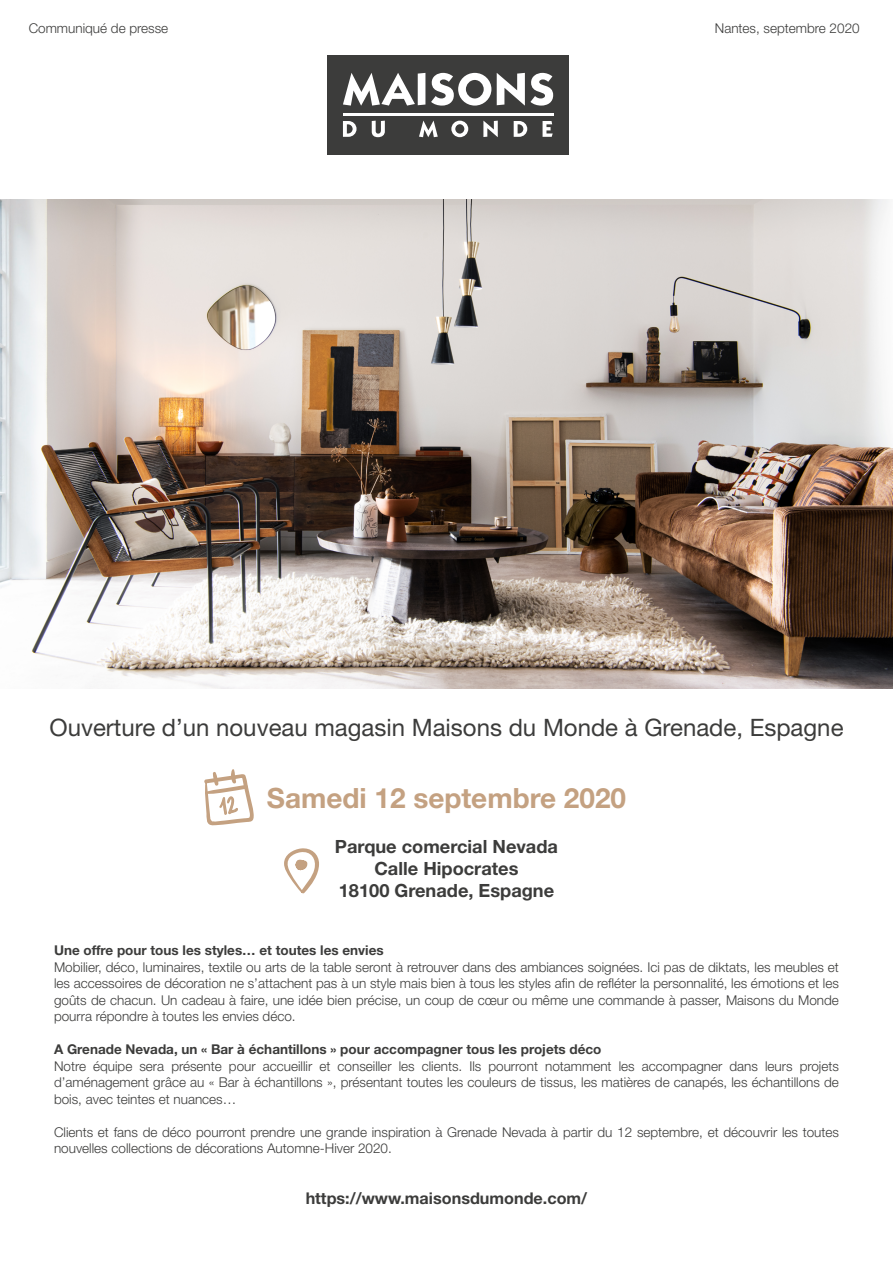
<style>
.page{position:relative;width:893px;height:1263px;background:#fff}
.page>*{position:absolute;margin:0;border:0;box-sizing:border-box;transform-origin:0 0}
.t1{font:700 27.9px "Helvetica Neue LT Std";color:#c4a181}
.t2{font:24px "Helvetica Neue LT Std";color:#3c3c3b}
.t3{font:700 18.15px/21.9px "Helvetica Neue LT Std";color:#3c3c3b;text-align:center}
.t4{font:700 16.2px "Helvetica Neue LT Std";color:#3c3c3b}
.t5{font:300 13.5px/16.5px "Helvetica Neue LT Std";color:#3c3c3b;text-align:justify}
.t6{font:700 13.5px "Helvetica Neue LT Std";color:#3c3c3b}
</style>
<div class="page">
<svg style="left:284px;top:848px;width:35px;height:46px"></svg>
<div style="left:327px;top:55px;width:242px;height:100px;background:#3c3c3b"></div>
<hr style="left:343px;top:113px;width:210px;height:3px;background:#fff">
<svg style="left:343px;top:73px;width:82px;height:33px"></svg>
<svg style="left:431px;top:73px;width:60px;height:33px"></svg>
<svg style="left:497px;top:73px;width:56px;height:33px"></svg>
<svg style="left:343px;top:121px;width:14px;height:16px"></svg>
<svg style="left:372px;top:121px;width:13px;height:16px"></svg>
<svg style="left:419px;top:121px;width:19px;height:16px"></svg>
<svg style="left:451px;top:121px;width:17px;height:16px"></svg>
<svg style="left:483px;top:121px;width:15px;height:16px"></svg>
<svg style="left:514px;top:121px;width:13px;height:16px"></svg>
<svg style="left:543px;top:121px;width:10px;height:16px"></svg>
<img style="left:0;top:200px;width:893px;height:489px">
<svg style="left:204px;top:769px;width:50px;height:56px"></svg>
<p class="t5" style="left:29px;top:20px;width:141px">Communiqué de presse</p>
<p class="t5" style="left:715px;top:20px;width:146px">Nantes, septembre 2020</p>
<h2 class="t2" style="left:49px;top:713px;width:796px">Ouverture d’un nouveau magasin Maisons du Monde à Grenade, Espagne</h2>
<h1 class="t1" style="left:267px;top:781px;width:361px">Samedi 12 septembre 2020</h1>
<h3 class="t3" style="left:335px;top:835px;width:225px">Parque comercial Nevada<br>Calle Hipocrates<br>18100 Grenade, Espagne</h3>
<p class="t6" style="left:54px;top:942px;width:331px">Une offre pour tous les styles… et toutes les envies</p>
<p class="t5" style="left:54px;top:958px;width:786px">Mobilier, déco, luminaires, textile ou arts de la table seront à retrouver dans des ambiances soignées. Ici pas de diktats, les meubles et les accessoires de décoration ne s’attachent pas à un style mais bien à tous les styles afin de refléter la personnalité, les émotions et les goûts de chacun. Un cadeau à faire, une idée bien précise, un coup de cœur ou même une commande à passer, Maisons du Monde pourra répondre à toutes les envies déco.</p>
<p class="t6" style="left:54px;top:1041px;width:549px">A Grenade Nevada, un « Bar à échantillons » pour accompagner tous les projets déco</p>
<p class="t5" style="left:54px;top:1057px;width:786px">Notre équipe sera présente pour accueillir et conseiller les clients. Ils pourront notamment les accompagner dans leurs projets d’aménagement grâce au « Bar à échantillons », présentant toutes les couleurs de tissus, les matières de canapés, les échantillons de bois, avec teintes et nuances…</p>
<p class="t5" style="left:54px;top:1123px;width:786px">Clients et fans de déco pourront prendre une grande inspiration à Grenade Nevada à partir du 12 septembre, et découvrir les toutes nouvelles collections de décorations Automne-Hiver 2020.</p>
<p class="t4" style="left:306px;top:1188px;width:283px">https://www.maisonsdumonde.com/</p>
</div>
